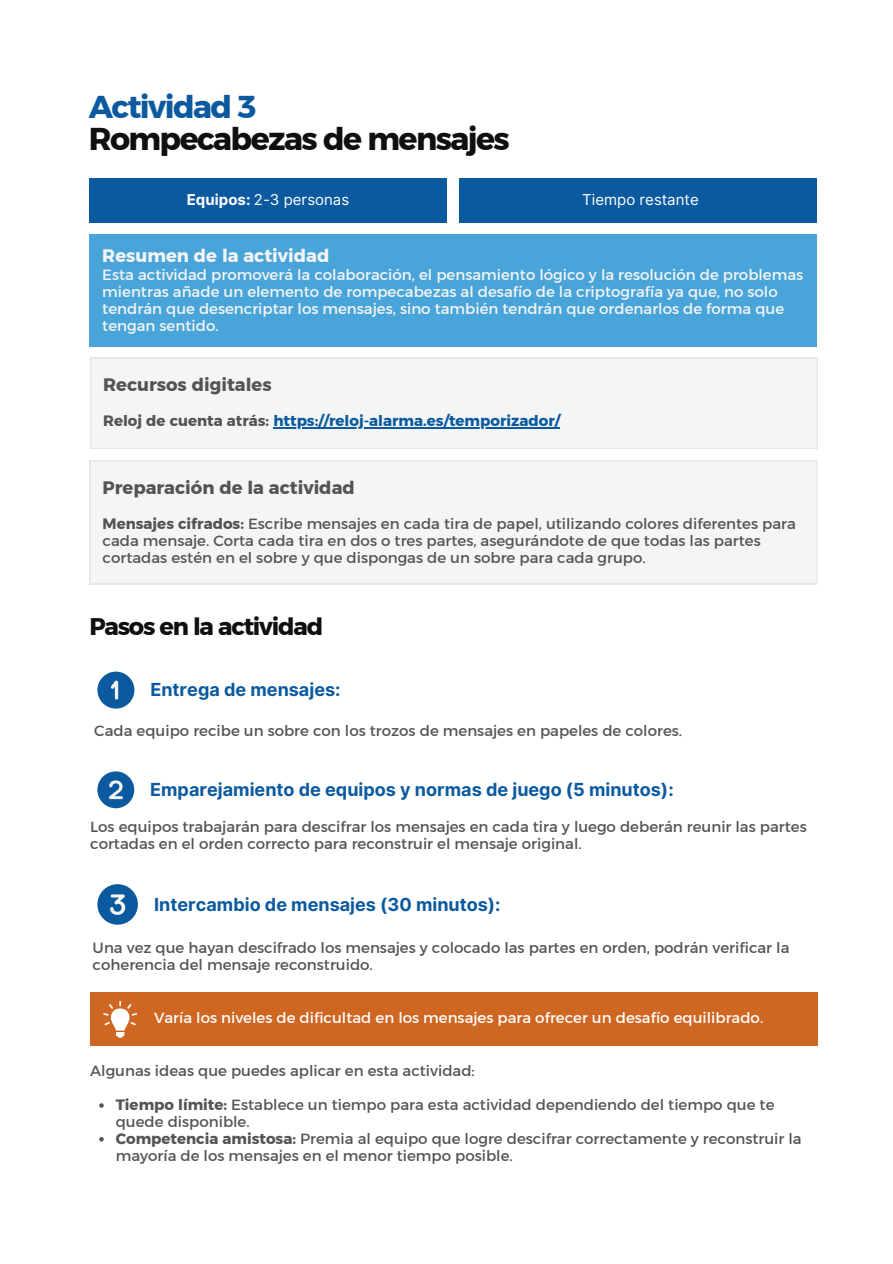
<style>
.page{position:relative;width:893px;height:1264px;background:#fff}
.page>*{position:absolute;margin:0;border:0;box-sizing:border-box;transform-origin:0 0}
.t1{font:31.5px "Kief Montaser Bold";letter-spacing:-.05em;color:#0e0f0e}
.t2{font:31.5px "Kief Montaser Bold";letter-spacing:-.05em;color:#0b5a9f}
.t3{font:24px "Kief Montaser Bold";letter-spacing:-.05em;color:#0e0f0e}
.t4{font:700 18px "Inter";color:#0b5a9f}
.t5{font:18px "Kief Montaser Bold";color:#545454}
.t6{font:18px "Kief Montaser Bold";color:#f5f5f5}
.t7{font:15px/16.8px "Kief Montaser Regular";color:#545454}
.t8{font:15px/16.8px "Kief Montaser Regular";color:#f5f5f5}
.t9{font:15px "Kief Montaser Regular";color:#fff}
.t10{font:15px "Kief Montaser Bold";color:#0b5a9f}
.t11{font:15px "Inter";color:#fff}
.s1{font-weight:700}
.s2{color:#545454}
.s3{font-family:"Kief Montaser Bold"}
</style>
<div class="page">
<div style="left:89px;top:178px;width:357px;height:44px;background:#0b5a9f"></div>
<div style="left:89px;top:234px;width:728px;height:112px;background:#49a5d9"></div>
<div style="left:90px;top:357px;width:727px;height:92px;background:#f5f5f5"></div>
<div style="left:90px;top:460px;width:726px;height:124px;background:#f5f5f5"></div>
<div style="left:459px;top:178px;width:358px;height:44px;background:#0b5a9f"></div>
<div style="left:97px;top:671px;width:37px;height:37px;background:#0b5a9f;border-radius:50%"></div>
<svg style="left:110px;top:680px;width:8px;height:19px"></svg>
<div style="left:97px;top:771px;width:37px;height:37px;background:#0b5a9f;border-radius:50%"></div>
<svg style="left:109px;top:780px;width:14px;height:19px"></svg>
<div style="left:90px;top:992px;width:727px;height:54px;background:#cf6621"></div>
<svg style="left:103px;top:1000px;width:34px;height:37px"></svg>
<div style="left:97px;top:884px;width:41px;height:40px;background:#0b5a9f;border-radius:50%"></div>
<svg style="left:110px;top:894px;width:15px;height:20px"></svg>
<hr style="left:273px;top:427px;width:287px;height:1px;background:#0b5a9f">
<svg style="left:99px;top:1103px;width:5px;height:4px"></svg>
<svg style="left:99px;top:1137px;width:5px;height:4px"></svg>
<h1 class="t2" style="left:89px;top:88px;width:169px">Actividad 3</h1>
<h1 class="t1" style="left:89px;top:119px;width:422px">Rompecabezas de mensajes</h1>
<p class="t11" style="left:187px;top:190px;width:164px"><span class="s1">Equipos:</span> 2-3 personas</p>
<p class="t11" style="left:582px;top:190px;width:118px">Tiempo restante</p>
<p class="t6" style="left:102px;top:244px;width:228px">Resumen de la actividad</p>
<p class="t8" style="left:102px;top:266px;width:702px">Esta actividad promoverá la colaboración, el pensamiento lógico y la resolución de problemas mientras añade un elemento de rompecabezas al desafío de la criptografía ya que, no solo tendrán que desencriptar los mensajes, sino también tendrán que ordenarlos de forma que tengan sentido.</p>
<p class="t5" style="left:103px;top:374px;width:170px">Recursos digitales</p>
<p class="t10" style="left:103px;top:412px;width:458px"><span class="s2">Reloj de cuenta atrás:</span> https://reloj-alarma.es/temporizador/</p>
<p class="t5" style="left:103px;top:476px;width:254px">Preparación de la actividad</p>
<p class="t7" style="left:103px;top:515px;width:694px"><span class="s3">Mensajes cifrados:</span> Escribe mensajes en cada tira de papel, utilizando colores diferentes para cada mensaje. Corta cada tira en dos o tres partes, asegurándote de que todas las partes cortadas estén en el sobre y que dispongas de un sobre para cada grupo.</p>
<h2 class="t3" style="left:89px;top:611px;width:235px">Pasos en la actividad</h2>
<p class="t4" style="left:150px;top:678px;width:192px">Entrega de mensajes:</p>
<p class="t7" style="left:94px;top:722px;width:589px">Cada equipo recibe un sobre con los trozos de mensajes en papeles de colores.</p>
<p class="t4" style="left:150px;top:778px;width:525px">Emparejamiento de equipos y normas de juego (5 minutos):</p>
<p class="t7" style="left:90px;top:818px;width:718px">Los equipos trabajarán para descifrar los mensajes en cada tira y luego deberán reunir las partes cortadas en el orden correcto para reconstruir el mensaje original.</p>
<p class="t4" style="left:154px;top:893px;width:348px">Intercambio de mensajes (30 minutos):</p>
<p class="t7" style="left:93px;top:939px;width:698px">Una vez que hayan descifrado los mensajes y colocado las partes en orden, podrán verificar la coherencia del mensaje reconstruido.</p>
<p class="t9" style="left:154px;top:1008px;width:610px">Varía los niveles de dificultad en los mensajes para ofrecer un desafío equilibrado.</p>
<p class="t7" style="left:90px;top:1062px;width:386px">Algunas ideas que puedes aplicar en esta actividad:</p>
<p class="t7" style="left:116px;top:1096px;width:687px"><span class="s3">Tiempo límite:</span> Establece un tiempo para esta actividad dependiendo del tiempo que te quede disponible.<br><span class="s3">Competencia amistosa:</span> Premia al equipo que logre descifrar correctamente y reconstruir la mayoría de los mensajes en el menor tiempo posible.</p>
</div>
